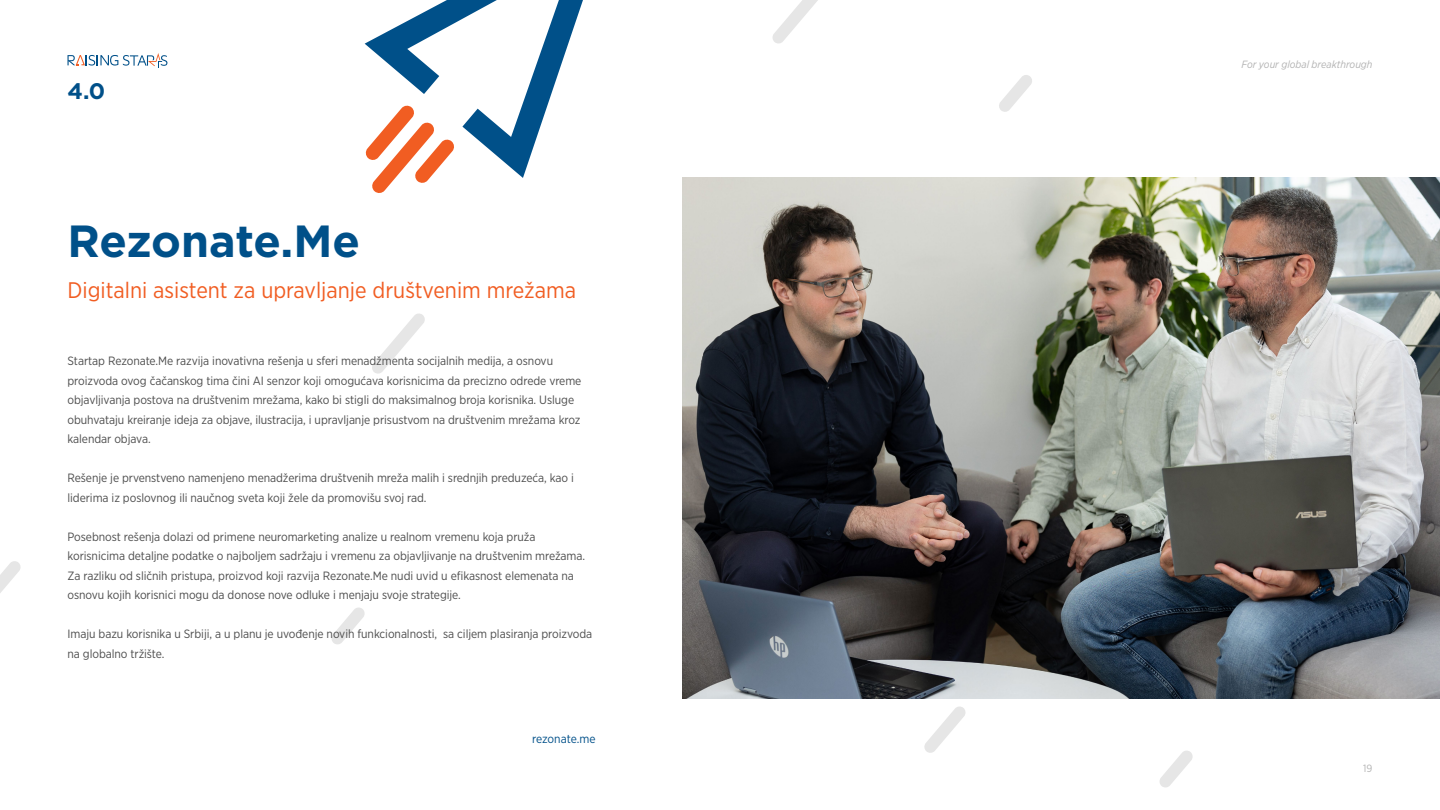
<style>
.page{position:relative;width:1440px;height:810px;background:#fff}
.page>*{position:absolute;margin:0;border:0;box-sizing:border-box;transform-origin:0 0}
.t1{font:700 45px "Gotham";letter-spacing:-.01em;color:#005089}
.t2{font:22.5px "Gotham Narrow";color:#f15d22}
.t3{font:700 22.5px "Gotham";color:#005089}
.t4{font:12px/19.5px "Gotham Narrow";letter-spacing:-.005em;color:#4d4d4d}
.t5{font:12px "Gotham Narrow";letter-spacing:-.005em;color:#005089}
.t6{font:italic 10.5px "Gotham Narrow";color:#b3b3b3}
.t7{font:10.5px "Gotham Narrow";color:#b3b3b3}
</style>
<div class="page">
<svg style="left:1159px;top:751px;width:34px;height:37px"></svg>
<svg style="left:924px;top:706px;width:42px;height:47px"></svg>
<img style="left:682px;top:177px;width:758px;height:521px">
<svg style="left:68px;top:53px;width:99px;height:15px"></svg>
<svg style="left:365px;top:0;width:218px;height:193px"></svg>
<svg style="left:0;top:561px;width:21px;height:32px"></svg>
<svg style="left:331px;top:607px;width:34px;height:37px"></svg>
<svg style="left:372px;top:313px;width:53px;height:61px"></svg>
<svg style="left:772px;top:0;width:46px;height:44px"></svg>
<svg style="left:999px;top:75px;width:33px;height:37px"></svg>
<h2 class="t3" style="left:68px;top:76px;width:39px">4.0</h2>
<h1 class="t1" style="left:68px;top:212px;width:294px">Rezonate.Me</h1>
<h2 class="t2" style="left:68px;top:276px;width:510px">Digitalni asistent za upravljanje društvenim mrežama</h2>
<p class="t4" style="left:68px;top:351px;width:515px">Startap Rezonate.Me razvija inovativna rešenja u sferi menadžmenta socijalnih medija, a osnovu proizvoda ovog čačanskog tima čini AI senzor koji omogućava korisnicima da precizno odrede vreme objavljivanja postova na društvenim mrežama, kako bi stigli do maksimalnog broja korisnika. Usluge obuhvataju kreiranje ideja za objave, ilustracija, i upravljanje prisustvom na društvenim mrežama kroz kalendar objava.</p>
<p class="t4" style="left:68px;top:468px;width:508px">Rešenje je prvenstveno namenjeno menadžerima društvenih mreža malih i srednjih preduzeća, kao i liderima iz poslovnog ili naučnog sveta koji žele da promovišu svoj rad.</p>
<p class="t4" style="left:68px;top:526px;width:519px">Posebnost rešenja dolazi od primene neuromarketing analize u realnom vremenu koja pruža korisnicima detaljne podatke o najboljem sadržaju i vremenu za objavljivanje na društvenim mrežama.<br>Za razliku od sličnih pristupa, proizvod koji razvija Rezonate.Me nudi uvid u efikasnost elemenata na osnovu kojih korisnici mogu da donose nove odluke i menjaju svoje strategije.</p>
<p class="t4" style="left:68px;top:624px;width:526px">Imaju bazu korisnika u Srbiji, a u planu je uvođenje novih funkcionalnosti, sa ciljem plasiranja proizvoda na globalno tržište.</p>
<p class="t5" style="left:532px;top:731px;width:65px">rezonate.me</p>
<p class="t6" style="left:1241px;top:57px;width:133px">For your global breakthrough</p>
<p class="t7" style="left:1363px;top:762px;width:11px">19</p>
</div>
